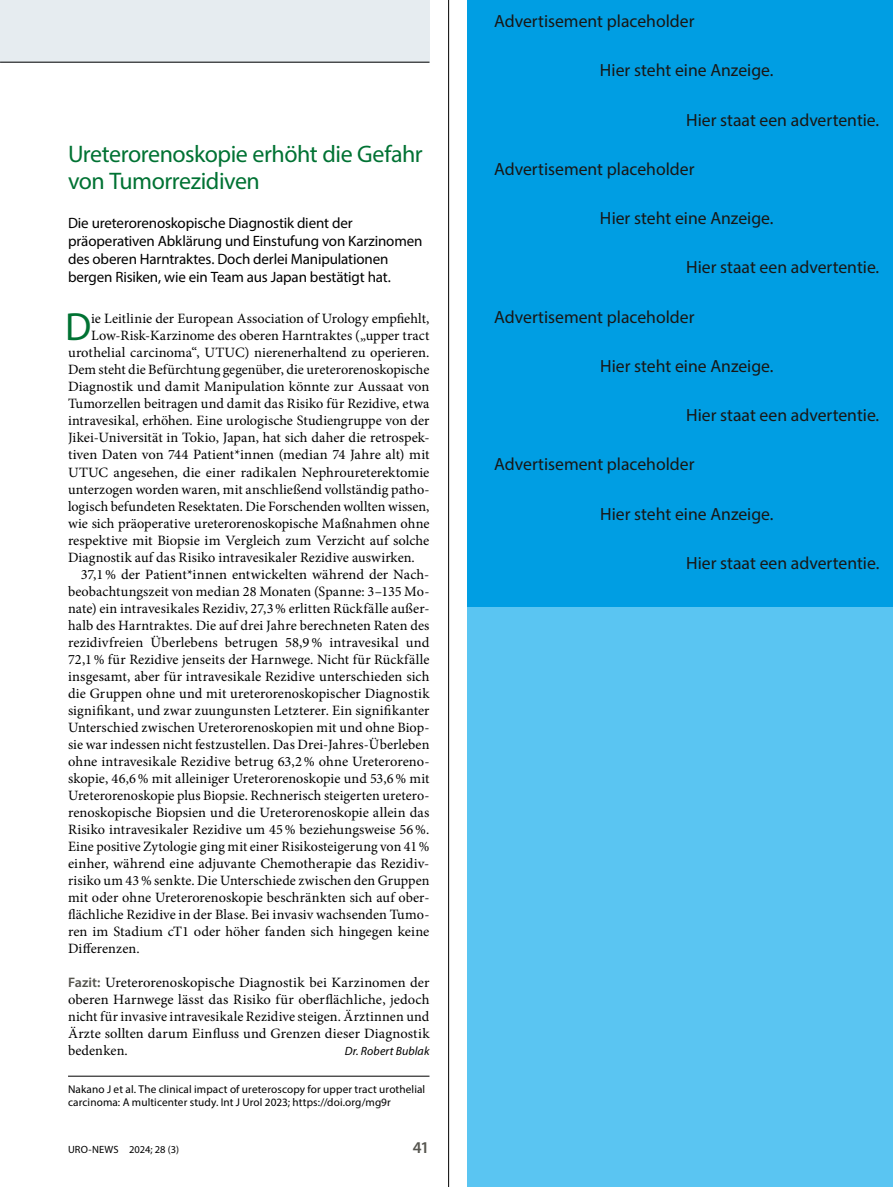
<style>
.page{position:relative;width:893px;height:1187px;background:#fff}
.page>*{position:absolute;margin:0;border:0;box-sizing:border-box;transform-origin:0 0}
.Para_Initial_2{font:39.45px "Myriad Pro";color:#007233}
.Title_2{font:24px/27px "Myriad Pro";letter-spacing:-.02em;color:#007233}
.t1{font:17.7px "Myriad Pro";color:#181716}
.NoXML_Pagina{font:600 16.5px "Myriad Pro";color:#56554f}
.Trailer_2{font:15px/18px "Myriad Pro";letter-spacing:-.01em;color:#000}
.Para_Indent{font:14.25px/17px "Minion Pro";color:#000;text-align:justify}
.Para_Initial_2-2{font:14.25px "Minion Pro";color:#000}
.Para_Dateline{font:14.25px/17px "Minion Pro";letter-spacing:.01em;color:#000;text-align:justify}
.Para_Dateline-2{font:italic 12px "Myriad Pro";letter-spacing:.01em;color:#000}
.Source_x{font:11.25px/12.8px "Myriad Pro";letter-spacing:.01em;color:#000}
.NoXML_Pagina-2{font:10.5px "Myriad Pro";letter-spacing:.01em;color:#000}
.s1{font-family:"Myriad Pro";font-weight:600;font-size:13.8px;color:#56554f}
</style>
<div class="page">
<div style="left:0;top:0;width:429px;height:62px;background:#e6ecf0"></div>
<hr style="left:448px;top:0;width:1px;height:1186px;background:#000">
<hr style="left:68px;top:1075px;width:361px;height:1px;background:#000">
<hr style="left:0;top:62px;width:429px;height:1px;background:#000">
<div style="left:468px;top:0;width:425px;height:1186px;background:#5ac5f2"></div>
<div style="left:468px;top:0;width:425px;height:607px;background:#009ee3"></div>
<p class="Title_2" style="left:68px;top:140px;width:356px">Ureterorenoskopie erhöht die Gefahr von Tumorrezidiven</p>
<p class="Trailer_2" style="left:68px;top:214px;width:356px">Die ureterorenoskopische Diagnostik dient der präoperativen Abklärung und Einstufung von Karzinomen des oberen Harntraktes. Doch derlei Manipulationen bergen Risiken, wie ein Team aus Japan bestätigt hat.</p>
<p class="Para_Initial_2" style="left:65px;top:303px;width:28px">D</p>
<p class="Para_Initial_2-2" style="left:91px;top:309px;width:340px">ie Leitlinie der European Association of Urology empfiehlt,</p>
<p class="Para_Initial_2-2" style="left:91px;top:326px;width:340px">Low-Risk-Karzinome des oberen Harntraktes („upper tract</p>
<p class="Para_Initial_2-2" style="left:68px;top:343px;width:363px">urothelial carcinoma“, UTUC) nierenerhaltend zu operieren.</p>
<p class="Para_Initial_2-2" style="left:68px;top:360px;width:363px">Dem steht die Befürchtung gegenüber, die ureterorenoskopische</p>
<p class="Para_Initial_2-2" style="left:68px;top:377px;width:363px">Diagnostik und damit Manipulation könnte zur Aussaat von</p>
<p class="Para_Initial_2-2" style="left:68px;top:394px;width:363px">Tumorzellen beitragen und damit das Risiko für Rezidive, etwa</p>
<p class="Para_Initial_2-2" style="left:68px;top:411px;width:363px">intravesikal, erhöhen. Eine urologische Studiengruppe von der</p>
<p class="Para_Initial_2-2" style="left:68px;top:428px;width:361px">Jikei-Universität in Tokio, Japan, hat sich daher die retrospek-</p>
<p class="Para_Initial_2-2" style="left:68px;top:445px;width:363px">tiven Daten von 744 Patient*innen (median 74 Jahre alt) mit</p>
<p class="Para_Initial_2-2" style="left:68px;top:462px;width:363px">UTUC angesehen, die einer radikalen Nephroureterektomie</p>
<p class="Para_Initial_2-2" style="left:68px;top:479px;width:363px">unterzogen worden waren, mit anschließend vollständig patho-</p>
<p class="Para_Initial_2-2" style="left:68px;top:496px;width:363px">logisch befundeten Resektaten. Die Forschenden wollten wissen,</p>
<p class="Para_Initial_2-2" style="left:68px;top:513px;width:363px">wie sich präoperative ureterorenoskopische Maßnahmen ohne</p>
<p class="Para_Initial_2-2" style="left:68px;top:530px;width:363px">respektive mit Biopsie im Vergleich zum Verzicht auf solche</p>
<p class="Para_Initial_2-2" style="left:68px;top:547px;width:348px">Diagnostik auf das Risiko intravesikaler Rezidive auswirken.</p>
<p class="Para_Indent" style="left:68px;top:565px;width:363px;text-indent:13px">37,1% der Patient*innen entwickelten während der Nach&shy;beobachtungszeit von median 28 Monaten (Spanne: 3–135 Mo&shy;nate) ein intravesikales Rezidiv, 27,3% erlitten Rückfälle außer&shy;halb des Harntraktes. Die auf drei Jahre berechneten Raten des rezidivfreien Überlebens betrugen 58,9% intravesikal und 72,1% für Rezidive jenseits der Harnwege. Nicht für Rückfälle insgesamt, aber für intravesikale Rezidive unterschieden sich die Gruppen ohne und mit ureterorenoskopischer Diagnostik signifikant, und zwar zuungunsten Letzterer. Ein signifikanter Unterschied zwischen Ureterorenoskopien mit und ohne Biop&shy;sie war indessen nicht festzustellen. Das Drei-Jahres-Überleben ohne intravesikale Rezidive betrug 63,2% ohne Ureteroreno&shy;skopie, 46,6% mit alleiniger Ureterorenoskopie und 53,6% mit Ureterorenoskopie plus Biopsie. Rechnerisch steigerten uretero&shy;renoskopische Biopsien und die Ureterorenoskopie allein das Risiko intravesikaler Rezidive um 45% beziehungsweise 56%.<br>Eine positive Zytologie ging mit einer Risikosteigerung von 41% einher, während eine adjuvante Chemotherapie das Rezidiv&shy;risiko um 43% senkte. Die Unterschiede zwischen den Gruppen mit oder ohne Ureterorenoskopie beschränkten sich auf ober&shy;flächliche Rezidive in der Blase. Bei invasiv wachsenden Tumo&shy;ren im Stadium cT1 oder höher fanden sich hingegen keine Differenzen.</p>
<p class="Para_Dateline" style="left:68px;top:974px;width:363px"><span class="s1">Fazit:</span> Ureterorenoskopische Diagnostik bei Karzinomen der oberen Harnwege lässt das Risiko für oberflächliche, jedoch nicht für invasive intravesikale Rezidive steigen. Ärztinnen und Ärzte sollten darum Einfluss und Grenzen dieser Diagnostik bedenken.</p>
<p class="Para_Dateline-2" style="left:345px;top:1043px;width:86px">Dr. Robert Bublak</p>
<p class="Source_x" style="left:68px;top:1082px;width:359px">Nakano J et al. The clinical impact of ureteroscopy for upper tract urothelial carcinoma: A multicenter study. Int J Urol 2023; https://doi.org/mg9r</p>
<p class="NoXML_Pagina-2" style="left:68px;top:1142px;width:112px">URO-NEWS 2024; 28 (3)</p>
<p class="NoXML_Pagina" style="left:413px;top:1136px;width:18px">41</p>
<p class="t1" style="left:494px;top:10px;width:202px">Advertisement placeholder</p>
<p class="t1" style="left:600px;top:59px;width:175px">Hier steht eine Anzeige.</p>
<p class="t1" style="left:686px;top:109px;width:195px">Hier staat een advertentie.</p>
<p class="t1" style="left:494px;top:158px;width:202px">Advertisement placeholder</p>
<p class="t1" style="left:600px;top:207px;width:175px">Hier steht eine Anzeige.</p>
<p class="t1" style="left:686px;top:256px;width:195px">Hier staat een advertentie.</p>
<p class="t1" style="left:494px;top:306px;width:202px">Advertisement placeholder</p>
<p class="t1" style="left:600px;top:355px;width:175px">Hier steht eine Anzeige.</p>
<p class="t1" style="left:686px;top:404px;width:195px">Hier staat een advertentie.</p>
<p class="t1" style="left:494px;top:453px;width:202px">Advertisement placeholder</p>
<p class="t1" style="left:600px;top:503px;width:175px">Hier steht eine Anzeige.</p>
<p class="t1" style="left:686px;top:552px;width:195px">Hier staat een advertentie.</p>
</div>
